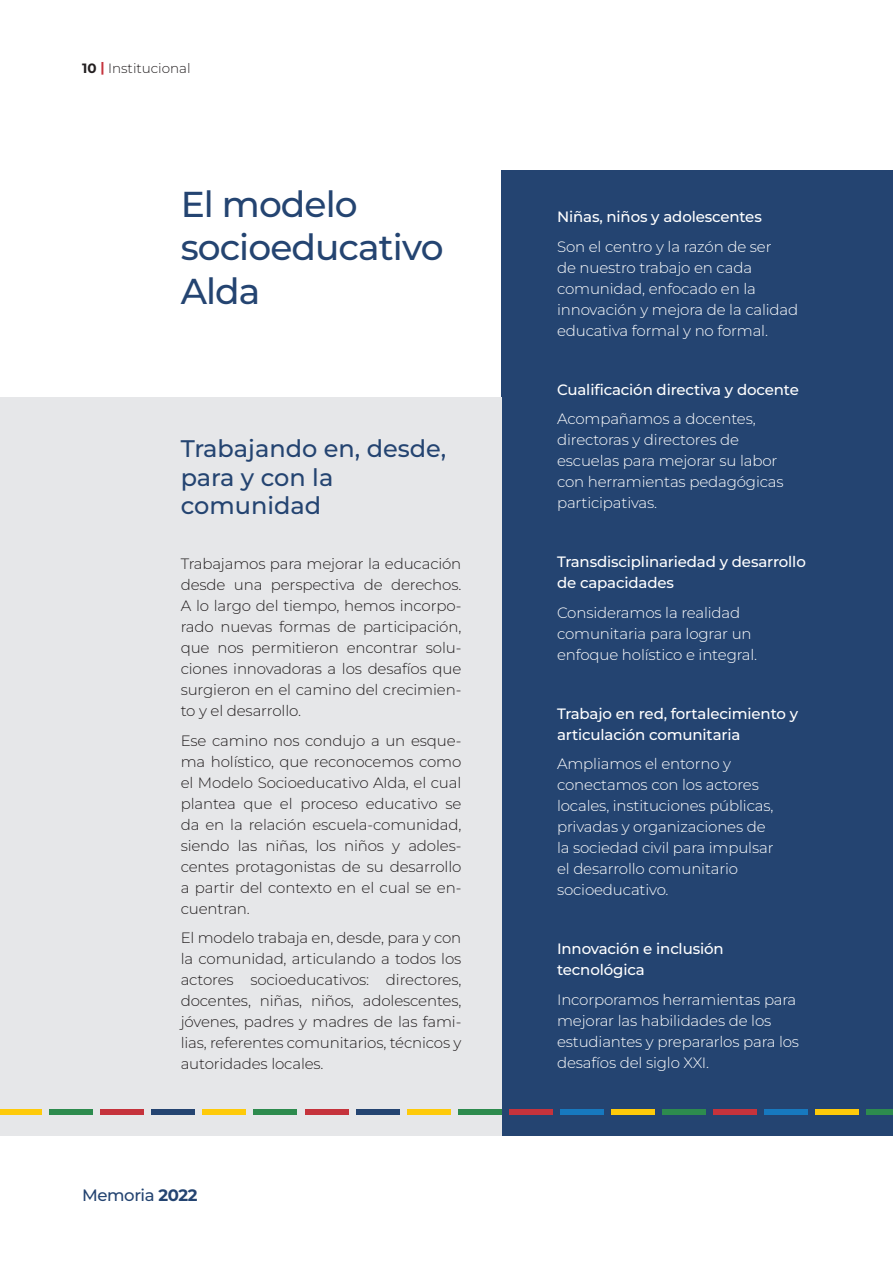
<style>
.page{position:relative;width:893px;height:1263px;background:#fff}
.page>*{position:absolute;margin:0;border:0;box-sizing:border-box;transform-origin:0 0}
.titulo1{font:500 36px "Montserrat";letter-spacing:-.025em;color:#244471}
.titulo2{font:500 24px/28.8px "Montserrat";color:#244471}
.t1{font:500 16.5px "Montserrat";letter-spacing:-.025em;color:#244471}
.texto_central{font:300 15px/21px "Montserrat";letter-spacing:-.01em;color:#231f20;text-align:justify}
.texto_central-2{font:300 15px/21px "Montserrat";letter-spacing:-.01em;color:#fff}
.texto_central_medium{font:500 15px/21px "Montserrat";letter-spacing:-.01em;color:#fff}
.t2{font:300 13.5px "Montserrat";color:#231f20}
.s1{font-weight:700}
.s2{font-weight:700;color:#c5333c}
</style>
<div class="page">
<div style="left:502px;top:170px;width:391px;height:965px;background:#244471"></div>
<div style="left:0;top:397px;width:502px;height:738px;background:#e6e7e9"></div>
<div style="left:0;top:1109px;width:42px;height:6px;background:#feca0a"></div>
<div style="left:50px;top:1109px;width:43px;height:6px;background:#2d8b4e"></div>
<div style="left:101px;top:1109px;width:43px;height:6px;background:#c5333c"></div>
<div style="left:152px;top:1109px;width:43px;height:6px;background:#244471"></div>
<div style="left:203px;top:1109px;width:43px;height:6px;background:#feca0a"></div>
<div style="left:254px;top:1109px;width:43px;height:6px;background:#2d8b4e"></div>
<div style="left:305px;top:1109px;width:43px;height:6px;background:#c5333c"></div>
<div style="left:357px;top:1109px;width:43px;height:6px;background:#244471"></div>
<div style="left:408px;top:1109px;width:43px;height:6px;background:#feca0a"></div>
<div style="left:459px;top:1109px;width:43px;height:6px;background:#2d8b4e"></div>
<div style="left:510px;top:1109px;width:43px;height:6px;background:#c5333c"></div>
<div style="left:561px;top:1109px;width:43px;height:6px;background:#1779bf"></div>
<div style="left:612px;top:1109px;width:43px;height:6px;background:#feca0a"></div>
<div style="left:663px;top:1109px;width:43px;height:6px;background:#2d8b4e"></div>
<div style="left:714px;top:1109px;width:43px;height:6px;background:#c5333c"></div>
<div style="left:765px;top:1109px;width:43px;height:6px;background:#1779bf"></div>
<div style="left:816px;top:1109px;width:43px;height:6px;background:#feca0a"></div>
<div style="left:867px;top:1109px;width:26px;height:6px;background:#2d8b4e"></div>
<p class="t2" style="left:82px;top:60px;width:110px"><span class="s1">10</span> <span class="s2">|</span> Institucional</p>
<p class="titulo1" style="left:181px;top:180px;width:179px">El modelo</p>
<p class="titulo1" style="left:181px;top:224px;width:264px">socioeducativo</p>
<p class="titulo1" style="left:181px;top:267px;width:81px">Alda</p>
<p class="titulo2" style="left:181px;top:433px;width:267px">Trabajando en, desde,</p>
<p class="titulo2" style="left:181px;top:462px;width:154px">para y con la comunidad</p>
<p class="texto_central" style="left:181px;top:553px;width:282px">Trabajamos para mejorar la educación desde una perspectiva de derechos.<br>A lo largo del tiempo, hemos incorpo&shy;rado nuevas formas de participación, que nos permitieron encontrar solu&shy;ciones innovadoras a los desafíos que surgieron en el camino del crecimien&shy;to y el desarrollo.</p>
<p class="texto_central" style="left:181px;top:729px;width:282px">Ese camino nos condujo a un esque&shy;ma holístico, que reconocemos como el Modelo Socioeducativo Alda, el cual plantea que el proceso educativo se da en la relación escuela-comunidad, siendo las niñas, los niños y adoles&shy;centes protagonistas de su desarrollo a partir del contexto en el cual se en&shy;cuentran.</p>
<p class="texto_central" style="left:181px;top:927px;width:282px">El modelo trabaja en, desde, para y con la comunidad, articulando a todos los actores socioeducativos: directores, docentes, niñas, niños, adolescentes, jóvenes, padres y madres de las fami&shy;lias, referentes comunitarios, técnicos y autoridades locales.</p>
<p class="t1" style="left:82px;top:1184px;width:117px">Memoria <span class="s1">2022</span></p>
<p class="texto_central_medium" style="left:557px;top:206px;width:206px">Niñas, niños y adolescentes</p>
<p class="texto_central-2" style="left:557px;top:235px;width:243px">Son el centro y la razón de ser<br>de nuestro trabajo en cada comunidad, enfocado en la innovación y mejora de la calidad educativa formal y no formal.</p>
<p class="texto_central_medium" style="left:557px;top:378px;width:243px">Cualificación directiva y docente</p>
<p class="texto_central-2" style="left:557px;top:408px;width:228px">Acompañamos a docentes, directoras y directores de escuelas para mejorar su labor con herramientas pedagógicas participativas.</p>
<p class="texto_central_medium" style="left:557px;top:551px;width:250px">Transdisciplinariedad y desarrollo de capacidades</p>
<p class="texto_central-2" style="left:557px;top:601px;width:202px">Consideramos la realidad comunitaria para lograr un enfoque holístico e integral.</p>
<p class="texto_central_medium" style="left:557px;top:702px;width:243px">Trabajo en red, fortalecimiento y articulación comunitaria</p>
<p class="texto_central-2" style="left:557px;top:753px;width:218px">Ampliamos el entorno y conectamos con los actores locales, instituciones públicas, privadas y organizaciones de la sociedad civil para impulsar el desarrollo comunitario socioeducativo.</p>
<p class="texto_central_medium" style="left:557px;top:938px;width:168px">Innovación e inclusión tecnológica</p>
<p class="texto_central-2" style="left:557px;top:988px;width:244px">Incorporamos herramientas para mejorar las habilidades de los estudiantes y prepararlos para los desafíos del siglo XXI.</p>
</div>
